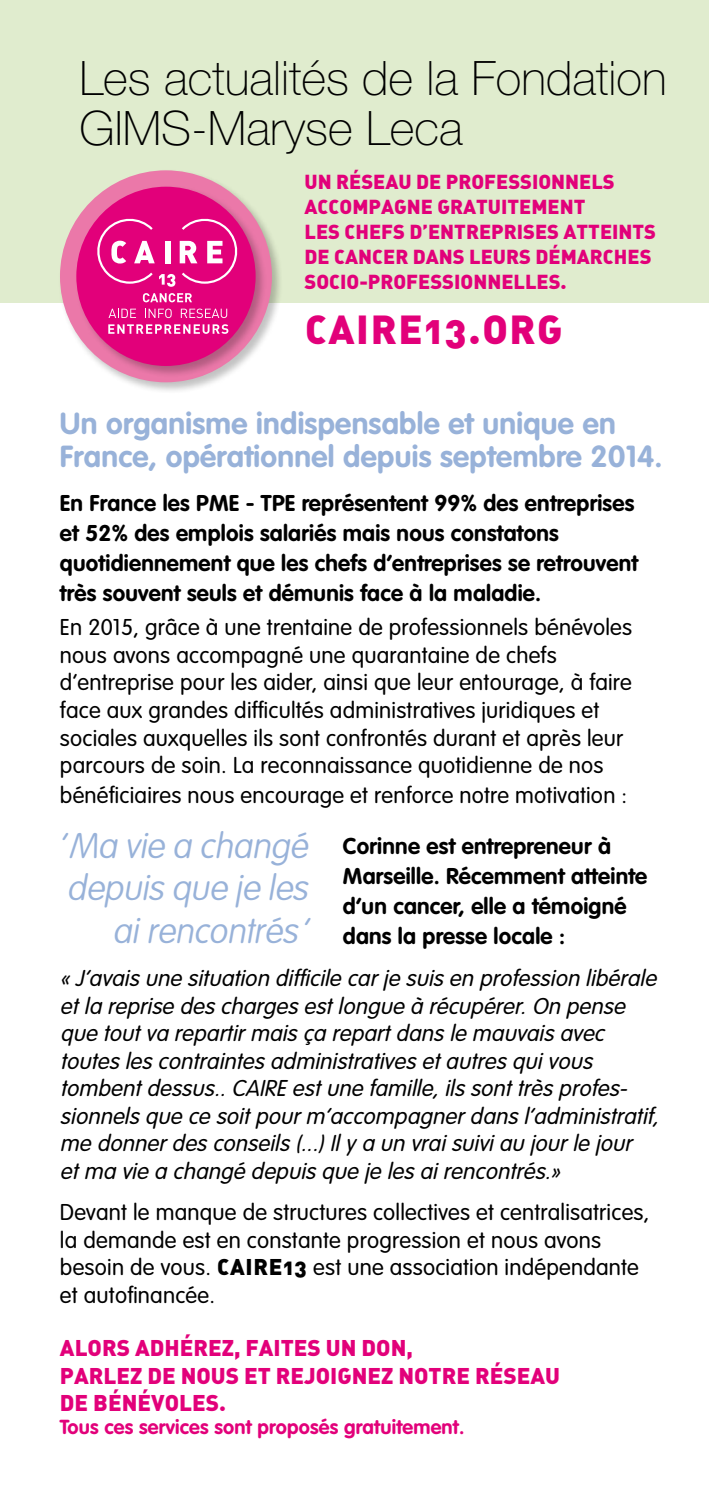
<style>
.page{position:relative;width:709px;height:1489px;background:#fff}
.page>*{position:absolute;margin:0;border:0;box-sizing:border-box;transform-origin:0 0}
.t1{font:100 47.5px/50px "Helvetica Neue";color:#000}
.t2{font:40px "DIN Black Alternate";letter-spacing:.04em;color:#e2007a}
.t3{font:italic 100 35px/42.5px "VAG Rounded";color:#98b2d9;text-align:right}
.t4{font:700 30px/32.5px "VAG Rounded";letter-spacing:.01em;color:#98b2d9}
.t5{font:300 22.5px/27.5px "VAG Rounded";letter-spacing:.01em;color:#000}
.t6{font:italic 300 22.5px/27.5px "VAG Rounded";color:#000}
.t7{font:700 22.5px/30px "VAG Rounded";letter-spacing:.01em;color:#000}
.t8{font:22.5px/27.5px "DIN Black Alternate";color:#e2007a}
.t9{font:20px/25px "DIN Black Alternate";color:#e2007a}
.t10{font:700 20px "VAG Rounded";letter-spacing:.01em;color:#e2007a}
.s1{font-family:"DIN Black Alternate";font-weight:400}
</style>
<div class="page">
<div style="left:0;top:0;width:709px;height:302px;background:#e0ecce"></div>
<div style="left:58px;top:169px;width:225px;height:225px;background:#000;opacity:.24"></div>
<div style="left:60px;top:170px;width:212px;height:212px;background:#eb78a9;border-radius:50%"></div>
<div style="left:75px;top:185px;width:192px;height:192px;background:#000;opacity:.24"></div>
<div style="left:76px;top:187px;width:179px;height:179px;background:#e2007a;border-radius:50%"></div>
<svg style="left:108px;top:309px;width:28px;height:9px"></svg>
<svg style="left:145px;top:308px;width:27px;height:10px"></svg>
<svg style="left:181px;top:308px;width:46px;height:10px"></svg>
<svg style="left:94px;top:216px;width:146px;height:71px"></svg>
<svg style="left:143px;top:293px;width:49px;height:9px"></svg>
<svg style="left:108px;top:324px;width:120px;height:10px"></svg>
<hr style="left:0;top:0;width:1px;height:302px;background:#98b2d9">
<hr style="left:0;top:1304px;width:1px;height:117px;background:#ea670c">
<h1 class="t1" style="left:80px;top:53px;width:588px">Les actualités de la Fondation<br>GIMS-Maryse Leca</h1>
<p class="t9" style="left:304px;top:168px;width:353px">UN RÉSEAU DE PROFESSIONNELS<br>ACCOMPAGNE GRATUITEMENT<br>LES CHEFS D’ENTREPRISES ATTEINTS<br>DE CANCER DANS LEURS DÉMARCHES<br>SOCIO-PROFESSIONNELLES.</p>
<h2 class="t2" style="left:305px;top:303px;width:259px">CAIRE13.ORG</h2>
<h3 class="t4" style="left:60px;top:407px;width:604px">Un organisme indispensable et unique en<br>France, opérationnel depuis septembre 2014.</h3>
<p class="t7" style="left:60px;top:487px;width:579px">En France les PME - TPE représentent 99% des entreprises et 52% des emplois salariés mais nous constatons quotidiennement que les chefs d’entreprises se retrouvent très souvent seuls et démunis face à la maladie.</p>
<p class="t5" style="left:60px;top:613px;width:573px">En 2015, grâce à une trentaine de professionnels bénévoles nous avons accompagné une quarantaine de chefs d’entreprise pour les aider, ainsi que leur entourage, à faire face aux grandes difficultés administratives juridiques et sociales auxquelles ils sont confrontés durant et après leur parcours de soin. La reconnaissance quotidienne de nos</p>
<p class="t5" style="left:60px;top:781px;width:568px">bénéficiaires nous encourage et renforce notre motivation :</p>
<p class="t7" style="left:343px;top:831px;width:306px">Corinne est entrepreneur à<br>Marseille. Récemment atteinte d’un cancer, elle a témoigné dans la presse locale :</p>
<p class="t6" style="left:60px;top:964px;width:605px">«J’avais une situation difficile carje suis en profession libérale etla reprise des charges estlongue à récupérer.On pense que toutva repartirmais ça repartdans le mauvais avec toutes les contraintes administratives etautres quivous tombentdessus..CAIRE estune famille,ils sonttrès profes&shy;sionnels que ce soitpourm’accompagnerdans l’administratif, me donnerdes conseils (...)Ily a un vraisuiviau jourle jour etma vie a changé depuis que je les airencontrés.»</p>
<p class="t5" style="left:60px;top:1198px;width:591px">Devant le manque de structures collectives et centralisatrices, la demande est en constante progression et nous avons besoin de vous. <span class="s1">CAIRE13</span> est une association indépendante et autofinancée.</p>
<p class="t8" style="left:60px;top:1332px;width:501px">ALORS ADHÉREZ, FAITES UN DON,<br>PARLEZ DE NOUS ET REJOIGNEZ NOTRE RÉSEAU<br>DE BÉNÉVOLES.</p>
<p class="t10" style="left:60px;top:1414px;width:406px">Tous ces services sont proposés gratuitement.</p>
<h3 class="t3" style="left:58px;top:823px;width:257px">‘Ma vie a changé depuis que je les airencontrés’</h3>
</div>
